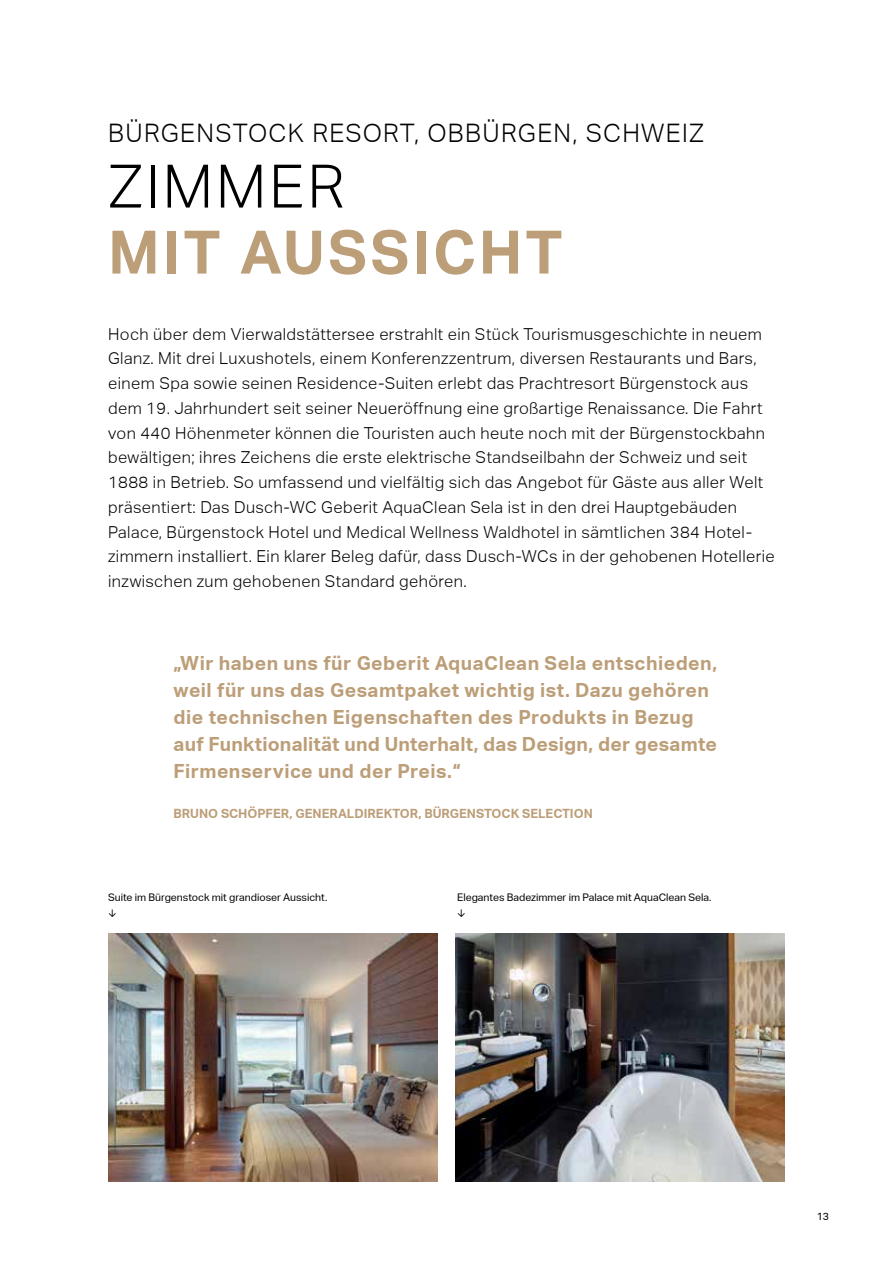
<style>
.page{position:relative;width:893px;height:1263px;background:#fff}
.page>*{position:absolute;margin:0;border:0;box-sizing:border-box;transform-origin:0 0}
.t1{font:700 60px "Aktiv Grotesk Geberit";letter-spacing:.05em;color:#bc9e78}
.t2{font:300 60px "Aktiv Grotesk Geberit";letter-spacing:.05em;color:#000}
.t3{font:300 25.5px "Aktiv Grotesk Geberit";letter-spacing:.05em;color:#000}
.t4{font:700 19.5px/27px "Aktiv Grotesk Geberit";letter-spacing:.025em;color:#bc9e78}
.t5{font:300 16.5px/24.8px "Aktiv Grotesk Geberit";letter-spacing:.025em;color:#000}
.t6{font:700 12.75px "Aktiv Grotesk Geberit";color:#bc9e78}
.t7{font:10.5px/16.5px "Aktiv Grotesk Geberit";color:#000}
</style>
<div class="page">
<img style="left:108px;top:934px;width:329px;height:248px">
<img style="left:456px;top:934px;width:329px;height:248px">
<h2 class="t3" style="left:108px;top:118px;width:597px">BÜRGENSTOCK RESORT, OBBÜRGEN, SCHWEIZ</h2>
<h1 class="t2" style="left:108px;top:152px;width:238px">ZIMMER</h1>
<h1 class="t1" style="left:108px;top:218px;width:456px">MIT AUSSICHT</h1>
<p class="t5" style="left:108px;top:321px;width:668px">Hoch über dem Vierwaldstättersee erstrahlt ein Stück Tourismusgeschichte in neuem Glanz. Mit drei Luxushotels, einem Konferenzzentrum, diversen Restaurants und Bars, einem Spa sowie seinen Residence-Suiten erlebt das Prachtresort Bürgenstock aus dem 19. Jahrhundert seit seiner Neueröffnung eine großartige Renaissance. Die Fahrt von 440 Höhenmeter können die Touristen auch heute noch mit der Bürgenstockbahn bewältigen; ihres Zeichens die erste elektrische Standseilbahn der Schweiz und seit 1888 in Betrieb. So umfassend und vielfältig sich das Angebot für Gäste aus aller Welt präsentiert: Das Dusch-WC Geberit AquaClean Sela ist in den drei Hauptgebäuden Palace, Bürgenstock Hotel und Medical Wellness Waldhotel in sämtlichen 384 Hotel&shy;zimmern installiert. Ein klarer Beleg dafür, dass Dusch-WCs in der gehobenen Hotellerie inzwischen zum gehobenen Standard gehören.</p>
<p class="t4" style="left:174px;top:649px;width:545px">„Wir haben uns für Geberit AquaClean Sela entschieden, weil für uns das Gesamtpaket wichtig ist. Dazu gehören die technischen Eigenschaften des Produkts in Bezug auf Funktionalität und Unterhalt, das Design, der gesamte Firmenservice und der Preis.“</p>
<p class="t6" style="left:174px;top:806px;width:421px">BRUNO SCHÖPFER, GENERALDIREKTOR, BÜRGENSTOCK SELECTION</p>
<p class="t7" style="left:108px;top:889px;width:221px">Suite im Bürgenstock mit grandioser Aussicht. ↓</p>
<p class="t7" style="left:457px;top:889px;width:256px">Elegantes Badezimmer im Palace mit AquaClean Sela. ↓</p>
<p class="t7" style="left:817px;top:1208px;width:14px">13</p>
</div>
